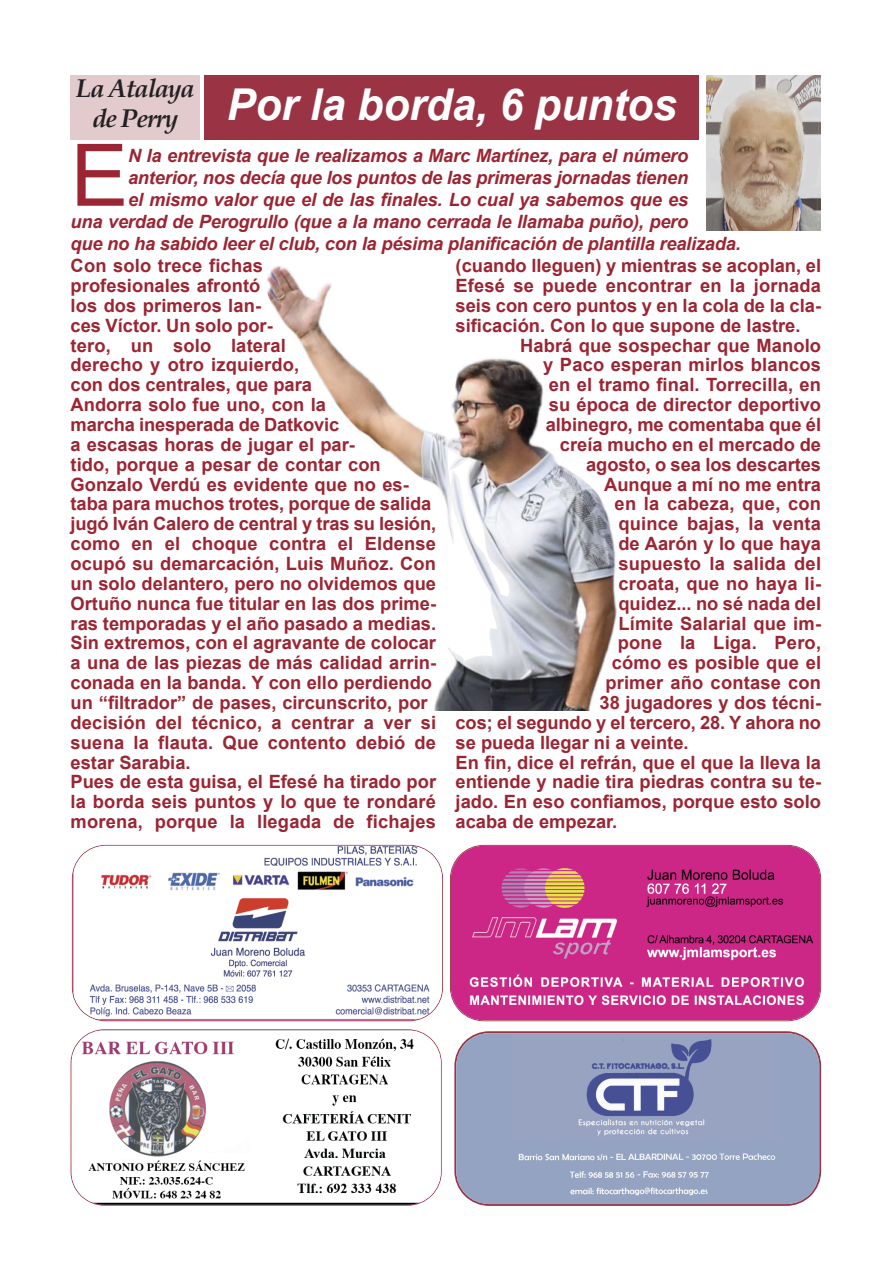
<style>
.page{position:relative;width:893px;height:1263px;background:#fff}
.page>*{position:absolute;margin:0;border:0;box-sizing:border-box;transform-origin:0 0}
.t1{font:86.4px "Arial";color:#9c2533}
.t2{font:italic 700 43.95px "Arial";color:#fff}
.t3{font:italic 700 25.65px/29.2px "Book Antiqua";letter-spacing:-.05em;color:#232021;text-align:center}
.t4{font:700 18.3px/19.8px "Arial";color:#9c2533}
.t5{font:italic 700 18.3px "Arial";letter-spacing:-.01em;color:#9c2533}
</style>
<div class="page">
<div style="left:71px;top:75px;width:129px;height:65px;background:#e2cacd"></div>
<img style="left:706px;top:75px;width:114px;height:156px">
<div style="left:204px;top:75px;width:495px;height:65px;background:#9a3444"></div>
<img style="left:267px;top:266px;width:349px;height:445px">
<img style="left:73px;top:846px;width:369px;height:174px">
<img style="left:451px;top:846px;width:369px;height:174px">
<img style="left:71px;top:1030px;width:370px;height:174px">
<svg style="left:454px;top:1031px;width:367px;height:175px"></svg>
<img style="left:456px;top:1033px;width:363px;height:171px">
<h3 class="t3" style="left:76px;top:75px;width:120px">La Atalaya de Perry</h3>
<h1 class="t1" style="left:71px;top:128px;width:59px">E</h1>
<p class="t5" style="left:128px;top:145px;width:562px">N la entrevista que le realizamos a Marc Martínez, para el número</p>
<h2 class="t2" style="left:227px;top:80px;width:451px">Por la borda, 6 puntos</h2>
<p class="t5" style="left:128px;top:167px;width:562px">anterior, nos decía que los puntos de las primeras jornadas tienen</p>
<p class="t5" style="left:128px;top:189px;width:562px">el mismo valor que el de las finales. Lo cual ya sabemos que es</p>
<p class="t5" style="left:71px;top:211px;width:619px">una verdad de Perogrullo (que a la mano cerrada le llamaba puño), pero</p>
<p class="t5" style="left:71px;top:233px;width:671px">que no ha sabido leer el club, con la pésima planificación de plantilla realizada.</p>
<p class="t4" style="left:71px;top:256px;width:367px">Con solo trece fichas<br>profesionales afrontó<br>los dos primeros lan-<br>ces Víctor. Un solo por-<br>tero, un solo lateral<br>derecho y otro izquierdo,<br>con dos centrales, que para<br>Andorra solo fue uno, con la<br>marcha inesperada de Datkovic<br>a escasas horas de jugar el par-<br>tido, porque a pesar de contar con Gonzalo Verdú es evidente que no es&shy;taba para muchos trotes, porque de salida jugó Iván Calero de central y tras su lesión, como en el choque contra el Eldense ocupó su demarcación, Luis Muñoz. Con un solo delantero, pero no olvidemos que Ortuño nunca fue titular en las dos prime&shy;ras temporadas y el año pasado a medias.<br>Sin extremos, con el agravante de colocar a una de las piezas de más calidad arrin&shy;conada en la banda. Y con ello perdiendo un “filtrador” de pases, circunscrito, por decisión del técnico, a centrar a ver si suena la flauta. Que contento debió de estar Sarabia.<br>Pues de esta guisa, el Efesé ha tirado por la borda seis puntos y lo que te rondaré morena, porque la llegada de fichajes</p>
<p class="t4" style="left:455px;top:256px;width:367px;text-align:justify">(cuando lleguen) y mientras se acoplan, el Efesé se puede encontrar en la jornada seis con cero puntos y en la cola de la cla&shy;sificación. Con lo que supone de lastre.</p>
<p class="t4" style="left:520px;top:335px;width:302px">Habrá que sospechar que Manolo</p>
<p class="t4" style="left:543px;top:355px;width:279px">y Paco esperan mirlos blancos</p>
<p class="t4" style="left:549px;top:375px;width:274px">en el tramo final. Torrecilla, en</p>
<p class="t4" style="left:549px;top:395px;width:274px">su época de director deportivo</p>
<p class="t4" style="left:545px;top:415px;width:277px">albinegro, me comentaba que él</p>
<p class="t4" style="left:560px;top:435px;width:263px">creía mucho en el mercado de</p>
<p class="t4" style="left:586px;top:454px;width:236px">agosto, o sea los descartes</p>
<p class="t4" style="left:604px;top:474px;width:218px">Aunque a mí no me entra</p>
<p class="t4" style="left:614px;top:494px;width:208px">en la cabeza, que, con</p>
<p class="t4" style="left:618px;top:514px;width:204px">quince bajas, la venta</p>
<p class="t4" style="left:618px;top:534px;width:204px">de Aarón y lo que haya</p>
<p class="t4" style="left:618px;top:554px;width:204px">supuesto la salida del</p>
<p class="t4" style="left:618px;top:574px;width:204px">croata, que no haya li-</p>
<p class="t4" style="left:618px;top:593px;width:204px">quidez... no sé nada del</p>
<p class="t4" style="left:618px;top:613px;width:204px">Límite Salarial que im-</p>
<p class="t4" style="left:618px;top:633px;width:205px">pone la Liga. Pero,</p>
<p class="t4" style="left:612px;top:653px;width:211px">cómo es posible que el</p>
<p class="t4" style="left:605px;top:673px;width:217px">primer año contase con</p>
<p class="t4" style="left:599px;top:693px;width:223px">38 jugadores y dos técni-</p>
<p class="t4" style="left:455px;top:713px;width:367px">cos; el segundo y el tercero, 28. Y ahora no</p>
<p class="t4" style="left:455px;top:732px;width:234px">se pueda llegar ni a veinte.</p>
<p class="t4" style="left:455px;top:752px;width:367px">En fin, dice el refrán, que el que la lleva la</p>
<p class="t4" style="left:455px;top:772px;width:367px">entiende y nadie tira piedras contra su te-</p>
<p class="t4" style="left:455px;top:792px;width:367px">jado. En eso confiamos, porque esto solo</p>
<p class="t4" style="left:455px;top:812px;width:163px">acaba de empezar.</p>
</div>
